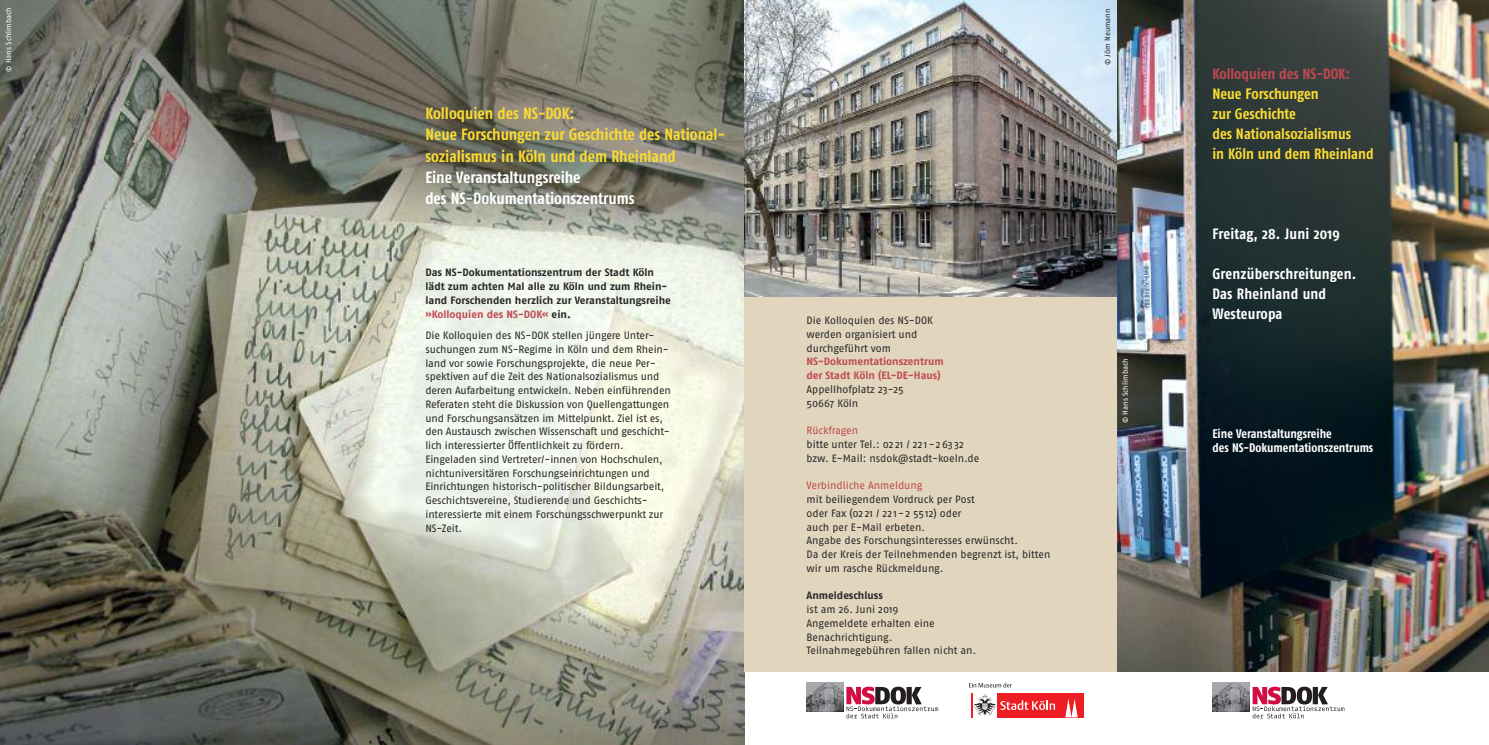
<style>
.page{position:relative;width:1489px;height:745px;background:#fff}
.page>*{position:absolute;margin:0;border:0;box-sizing:border-box;transform-origin:0 0}
.t1{font:700 16.25px/21.2px "Fago Co";color:#f9da32}
.t2{font:700 16.25px/21.2px "Fago Co";letter-spacing:-.005em;color:#fff}
.t3{font:700 15px/20px "Fago Co";letter-spacing:-.005em;color:#f9da32}
.t4{font:700 15px/20px "Fago Co";letter-spacing:.01em;color:#fff}
.t5{font:700 15px "Fago Co";color:#bf4950}
.t6{font:700 12.5px/13.8px "Fago Co";letter-spacing:-.005em;color:#fff}
.t7{font:10.62px/13.8px "Fago No";letter-spacing:-.01em;color:#272627}
.t8{font:700 10.62px/13.8px "Fago No";color:#272627}
.t9{font:700 10.62px/13.8px "Fago No";color:#bf4950}
.t10{font:10.62px "Fago No";letter-spacing:-.005em;color:#bf4950}
.t11{font:7.5px "Fago No";color:#fff}
.t12{font:7.5px "Fago No";color:#272627}
.s1{color:#bf4950}
</style>
<div class="page">
<img style="left:1116px;top:0;width:372px;height:671px">
<img style="left:0;top:0;width:744px;height:744px">
<img style="left:806px;top:682px;width:37px;height:28px">
<svg style="left:846px;top:686px;width:92px;height:32px"></svg>
<img style="left:1212px;top:682px;width:37px;height:28px">
<svg style="left:1252px;top:686px;width:92px;height:32px"></svg>
<div style="left:997px;top:692px;width:86px;height:25px;background:#ee1d23"></div>
<svg style="left:1065px;top:699px;width:12px;height:18px"></svg>
<svg style="left:969px;top:682px;width:86px;height:35px"></svg>
<div style="left:744px;top:0;width:372px;height:671px;background:#e1d6bd"></div>
<img style="left:744px;top:0;width:372px;height:296px">
<p class="t11" style="left:6px;top:71px;width:66px;rotate:-90deg">© Hans Schlimbach</p>
<h1 class="t1" style="left:425px;top:104px;width:301px">Kolloquien des NS-DOK:<br>Neue Forschungen zur Geschichte des National&shy;sozialismus in Köln und dem Rheinland</h1>
<h1 class="t2" style="left:425px;top:168px;width:211px">Eine Veranstaltungsreihe<br>des NS-Dokumentationszentrums</h1>
<p class="t8" style="left:425px;top:267px;width:247px">Das NS-Dokumentationszentrum der Stadt Köln lädt zum achten Mal alle zu Köln und zum Rhein&shy;land Forschenden herzlich zur Veranstaltungsreihe <span class="s1">»Kolloquien des NS-DOK«</span> ein.</p>
<p class="t7" style="left:425px;top:329px;width:247px">Die Kolloquien des NS-DOK stellen jüngere Unter&shy;suchungen zum NS-Regime in Köln und dem Rhein&shy;land vor sowie Forschungsprojekte, die neue Per&shy;spektiven auf die Zeit des Nationalsozialismus und deren Aufarbeitung entwickeln. Neben einführenden Referaten steht die Diskussion von Quellengattungen und Forschungsansätzen im Mittelpunkt. Ziel ist es, den Austausch zwischen Wissenschaft und geschicht&shy;lich interessierter Öffentlichkeit zu fördern.<br>Eingeladen sind Vertreter/-innen von Hochschulen, nichtuniversitären Forschungseinrichtungen und Einrichtungen historisch-politischer Bildungsarbeit, Geschichtsvereine, Studierende und Geschichts&shy;interessierte mit einem Forschungsschwerpunkt zur NS-Zeit.</p>
<p class="t12" style="left:1104px;top:65px;width:58px;rotate:-90deg">© Jörn Neumann</p>
<p class="t7" style="left:806px;top:314px;width:128px">Die Kolloquien des NS-DOK werden organisiert und durchgeführt vom</p>
<p class="t9" style="left:806px;top:355px;width:139px">NS-Dokumentationszentrum der Stadt Köln (EL-DE-Haus)</p>
<p class="t7" style="left:806px;top:383px;width:99px">Appellhofplatz 23-25<br>50667 Köln</p>
<p class="t10" style="left:806px;top:426px;width:53px">Rückfragen</p>
<p class="t7" style="left:806px;top:438px;width:174px">bitte unter Tel.: 0221 / 22 1-26332 bzw. E-Mail: nsdok@stadt-koeln.de</p>
<p class="t10" style="left:806px;top:481px;width:117px">Verbindliche Anmeldung</p>
<p class="t7" style="left:806px;top:493px;width:245px">mit beiliegendem Vordruck per Post<br>oder Fax (0221 / 22 1-2 5512) oder<br>auch per E-Mail erbeten.<br>Angabe des Forschungsinteresses erwünscht.<br>Da der Kreis der Teilnehmenden begrenzt ist, bitten wir um rasche Rückmeldung.</p>
<p class="t8" style="left:806px;top:589px;width:78px">Anmeldeschluss</p>
<p class="t7" style="left:806px;top:603px;width:171px">ist am 26. Juni 2019<br>Angemeldete erhalten eine<br>Benachrichtigung.<br>Teilnahmegebühren fallen nicht an.</p>
<p class="t11" style="left:1122px;top:422px;width:66px;rotate:-90deg">© Hans Schlimbach</p>
<h2 class="t5" style="left:1212px;top:69px;width:139px">Kolloquien des NS-DOK:</h2>
<h2 class="t3" style="left:1212px;top:85px;width:163px">Neue Forschungen<br>zur Geschichte<br>des Nationalsozialismus<br>in Köln und dem Rheinland</h2>
<h2 class="t4" style="left:1212px;top:225px;width:129px">Freitag, 28. Juni 2019</h2>
<h2 class="t4" style="left:1212px;top:265px;width:145px">Grenzüberschreitungen.<br>Das Rheinland und<br>Westeuropa</h2>
<p class="t6" style="left:1212px;top:428px;width:162px">Eine Veranstaltungsreihe<br>des NS-Dokumentationszentrums</p>
</div>
